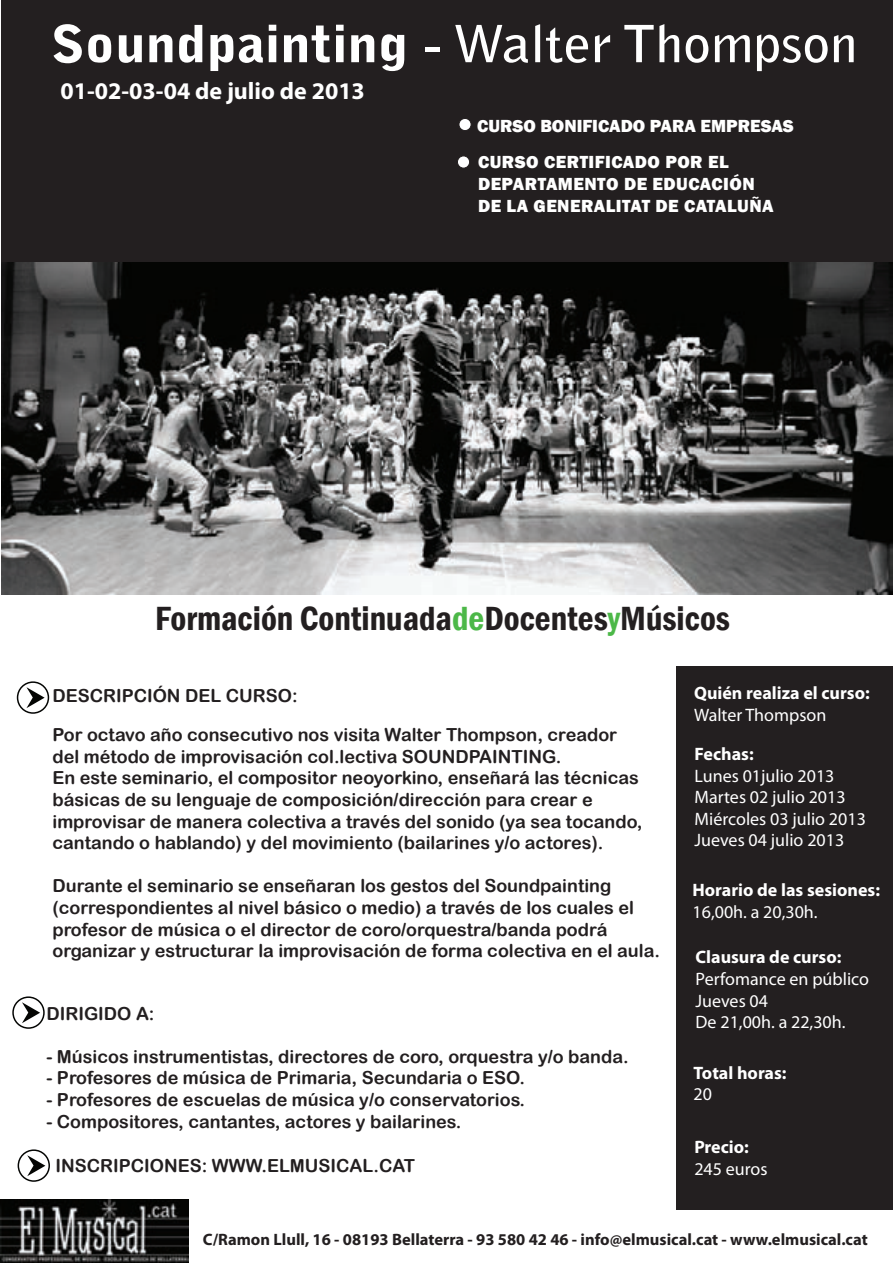
<style>
.page{position:relative;width:893px;height:1263px;background:#fff}
.page>*{position:absolute;margin:0;border:0;box-sizing:border-box;transform-origin:0 0}
.t1{font:700 50.85px "Bell Gothic Std";color:#fff;scale:1.08 1}
.t2{font:600 condensed 34.5px "Franklin Gothic";color:#231f20}
.t3{font:700 24px "Myriad Pro";color:#fff}
.t4{font:18px/21.6px "Arial Rounded MT Bold";color:#231f20}
.t5{font:18px/21.6px "Myriad Pro";color:#fff}
.t6{font:700 18px/21.6px "Myriad Pro";color:#fff}
.t7{font:800 18px/36.3px "Franklin Gothic";color:#fff}
.t8{font:800 18px/21.6px "Franklin Gothic";letter-spacing:.025em;color:#fff}
.t9{font:700 16.5px "Myriad Pro";color:#231f20}
.s1{font-weight:900}
.s2{color:#4cb848}
.s3{font-weight:400}
.s4{font-weight:400;color:#231f20}
</style>
<div class="page">
<img style="left:1px;top:0;width:892px;height:594px">
<div style="left:2px;top:0;width:891px;height:261px;background:#231f20"></div>
<div style="left:457px;top:156px;width:13px;height:12px;background:#fff;border-radius:50%"></div>
<div style="left:457px;top:156px;width:13px;height:12px;border:1px solid #231f20;border-radius:50%"></div>
<div style="left:459px;top:118px;width:12px;height:13px;background:#fff;border-radius:50%"></div>
<div style="left:459px;top:118px;width:12px;height:13px;border:1px solid #231f20;border-radius:50%"></div>
<div style="left:17px;top:681px;width:32px;height:33px;border:1px solid #040503;border-radius:50%"></div>
<svg style="left:26px;top:687px;width:19px;height:21px"></svg>
<div style="left:12px;top:996px;width:33px;height:33px;border:1px solid #040503;border-radius:50%"></div>
<svg style="left:22px;top:1002px;width:18px;height:21px"></svg>
<img style="left:0;top:1199px;width:188px;height:64px">
<div style="left:677px;top:666px;width:216px;height:543px;background:#231f20"></div>
<div style="left:18px;top:1149px;width:32px;height:33px;border:1px solid #040503;border-radius:50%"></div>
<svg style="left:27px;top:1155px;width:18px;height:21px"></svg>
<h1 class="t1" style="left:51px;top:13px;width:748px"><span class="s1">Soundpainting</span> - Walter Thompson</h1>
<h3 class="t3" style="left:61px;top:75px;width:306px">01-02-03-04 de julio de 2013</h3>
<p class="t7" style="left:477px;top:108px;width:318px">CURSO BONIFICADO PARA EMPRESAS<br>CURSO CERTIFICADO POR EL</p>
<p class="t8" style="left:478px;top:173px;width:297px">DEPARTAMENTO DE EDUCACIÓN<br>DE LA GENERALITAT DE CATALUÑA</p>
<h2 class="t2" style="left:155px;top:595px;width:576px">Formación Continuada<span class="s2">de</span>Docentes<span class="s2">y</span>Músicos</h2>
<p class="t4" style="left:52px;top:684px;width:247px">DESCRIPCIÓN DEL CURSO:</p>
<p class="t4" style="left:52px;top:724px;width:592px">Por octavo año consecutivo nos visita Walter Thompson, creador del método de improvisación col.lectiva SOUNDPAINTING.<br>En este seminario, el compositor neoyorkino, enseñará las técnicas básicas de su lenguaje de composición/dirección para crear e improvisar de manera colectiva a través del sonido (ya sea tocando, cantando o hablando) y del movimiento (bailarines y/o actores).</p>
<p class="t4" style="left:52px;top:875px;width:609px">Durante el seminario se enseñaran los gestos del Soundpainting (correspondientes al nivel básico o medio) a través de los cuales el profesor de música o el director de coro/orquestra/banda podrá organizar y estructurar la improvisación de forma colectiva en el aula.</p>
<p class="t4" style="left:46px;top:1002px;width:110px">DIRIGIDO A:</p>
<p class="t4" style="left:46px;top:1045px;width:584px">- Músicos instrumentistas, directores de coro, orquestra y/o banda.</p>
<p class="t4" style="left:46px;top:1067px;width:480px">- Profesores de música de Primaria, Secundaria o ESO.</p>
<p class="t4" style="left:46px;top:1088px;width:480px">- Profesores de escuelas de música y/o conservatorios.</p>
<p class="t4" style="left:46px;top:1110px;width:416px">- Compositores, cantantes, actores y bailarines.</p>
<p class="t6" style="left:694px;top:682px;width:177px">Quién realiza el curso:</p>
<p class="t5" style="left:694px;top:704px;width:134px">Walter Thompson</p>
<p class="t6" style="left:695px;top:742px;width:61px">Fechas:</p>
<p class="t5" style="left:695px;top:764px;width:173px">Lunes 01julio 2013<br>Martes 02 julio 2013<br>Miércoles 03 julio 2013<br>Jueves 04 julio 2013</p>
<p class="t6" style="left:693px;top:879px;width:189px">Horario de las sesiones:</p>
<p class="t5" style="left:693px;top:901px;width:127px">16,00h. a 20,30h.</p>
<p class="t6" style="left:696px;top:946px;width:147px">Clausura de curso:</p>
<p class="t5" style="left:696px;top:968px;width:175px">Perfomance en público<br>Jueves 04<br>De 21,00h. a 22,30h.</p>
<p class="t6" style="left:694px;top:1061px;width:95px">Total horas:<br><span class="s3">20</span><span class="s4">h.</span></p>
<p class="t6" style="left:694px;top:1136px;width:56px">Precio:</p>
<p class="t4" style="left:56px;top:1154px;width:361px">INSCRIPCIONES: WWW.ELMUSICAL.CAT</p>
<p class="t5" style="left:694px;top:1157px;width:75px">245 euros</p>
<p class="t9" style="left:203px;top:1229px;width:666px">C/Ramon Llull, 16 - 08193 Bellaterra - 93 580 42 46 - info@elmusical.cat - www.elmusical.cat</p>
</div>
